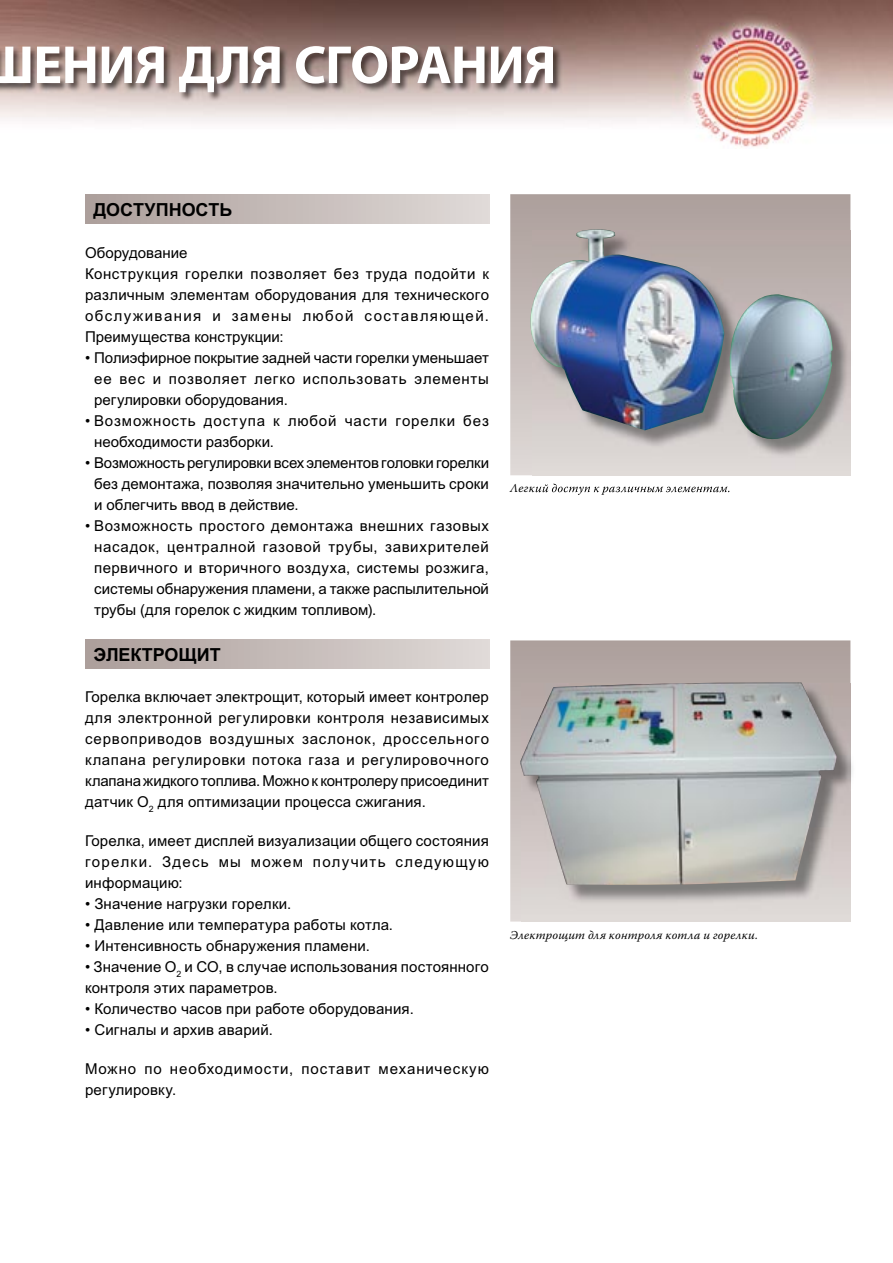
<style>
.page{position:relative;width:893px;height:1263px;background:#fff}
.page>*{position:absolute;margin:0;border:0;box-sizing:border-box;transform-origin:0 0}
.t1{font:700 54px "Myriad Pro";letter-spacing:-.01em;color:#fff}
.t2{font:700 18px "Arial Cyr";letter-spacing:-.005em;color:#000}
.t3{font:15px/21px "Arial Cyr";letter-spacing:.01em;color:#000;text-align:justify}
.t4{font:15px/21px "Arial Cyr";letter-spacing:.055em;color:#000}
.t5{font:15px/21px "Arial Cyr";letter-spacing:.06em;color:#000}
.t6{font:italic 12px "Warnock Pro";letter-spacing:.015em;color:#000}
</style>
<div class="page">
<img style="left:0;top:0;width:893px;height:147px">
<img style="left:0;top:45px;width:737px;height:102px">
<div style="left:85px;top:194px;width:404px;height:30px;background:linear-gradient(to right,#ac9e9a,#dfdad7)"></div>
<div style="left:85px;top:639px;width:404px;height:30px;background:linear-gradient(to right,#ac9e9a,#dfdad7)"></div>
<svg style="left:510px;top:640px;width:340px;height:281px;background:#b5a9a5"></svg>
<img style="left:522px;top:684px;width:328px;height:237px">
<img style="left:520px;top:682px;width:317px;height:203px">
<svg style="left:510px;top:194px;width:340px;height:281px;background:#b6aba7"></svg>
<img style="left:532px;top:484px;width:197px;height:11px">
<img style="left:532px;top:231px;width:318px;height:244px">
<img style="left:525px;top:229px;width:308px;height:213px">
<h1 class="t1" style="left:-15px;top:35px;width:573px">ШЕНИЯ ДЛЯ СГОРАНИЯ</h1>
<p class="t2" style="left:94px;top:200px;width:140px">ДОСТУПНОСТЬ</p>
<p class="t3" style="left:85px;top:242px;width:405px;text-align:left">Оборудование<br>Конструкция горелки позволяет без труда подойти к различным элементам оборудования для технического обслуживания и замены любой составляющей.<br>Преимущества конструкции:</p>
<p class="t3" style="left:94px;top:347px;width:396px;text-indent:-9px">• Полиэфирное покрытие задней части горелки уменьшает ее вес и позволяет легко использовать элементы регулировки оборудования.</p>
<p class="t4" style="left:94px;top:410px;width:396px;text-indent:-9px">• Возможность доступа к любой части горелки без необходимости разборки.</p>
<p class="t3" style="left:94px;top:452px;width:396px;text-indent:-9px">• Возможность регулировки всех элементов головки горелки без демонтажа, позволяя значительно уменьшить сроки и облегчить ввод в действие.</p>
<p class="t3" style="left:94px;top:515px;width:396px;text-indent:-9px">• Возможность простого демонтажа внешних газовых насадок, централной газовой трубы, завихрителей первичного и вторичного воздуха, системы розжига, системы обнаружения пламени, а также распылительной трубы (для горелок с жидким топливом).</p>
<p class="t2" style="left:94px;top:645px;width:129px">ЭЛЕКТРОЩИТ</p>
<p class="t3" style="left:85px;top:687px;width:405px">Горелка включает электрощит, который имеет контролер для электронной регулировки контроля независимых сервоприводов воздушных заслонок, дроссельного клапана регулировки потока газа и регулировочного клапана жидкого топлива. Можно к контролеру присоединит датчик O<sub>2</sub> для оптимизации процесса сжигания.</p>
<p class="t3" style="left:85px;top:831px;width:405px">Горелка, имеет дисплей визуализации общего состояния горелки. Здесь мы можем получить следующую информацию:</p>
<p class="t3" style="left:85px;top:894px;width:208px">• Значение нагрузки горелки.</p>
<p class="t3" style="left:85px;top:915px;width:310px">• Давление или температура работы котла.</p>
<p class="t3" style="left:85px;top:936px;width:286px">• Интенсивность обнаружения пламени.</p>
<p class="t3" style="left:85px;top:957px;width:405px">• Значение O<sub>2</sub> и CO, в случае использования постоянного контроля этих параметров.</p>
<p class="t3" style="left:85px;top:999px;width:330px">• Количество часов при работе оборудования.</p>
<p class="t3" style="left:85px;top:1020px;width:189px">• Сигналы и архив аварий.</p>
<p class="t5" style="left:85px;top:1059px;width:405px">Можно по необходимости, поставит механическую регулировку.</p>
<p class="t6" style="left:510px;top:928px;width:249px">Электрощит для контроля котла и горелки.</p>
</div>
